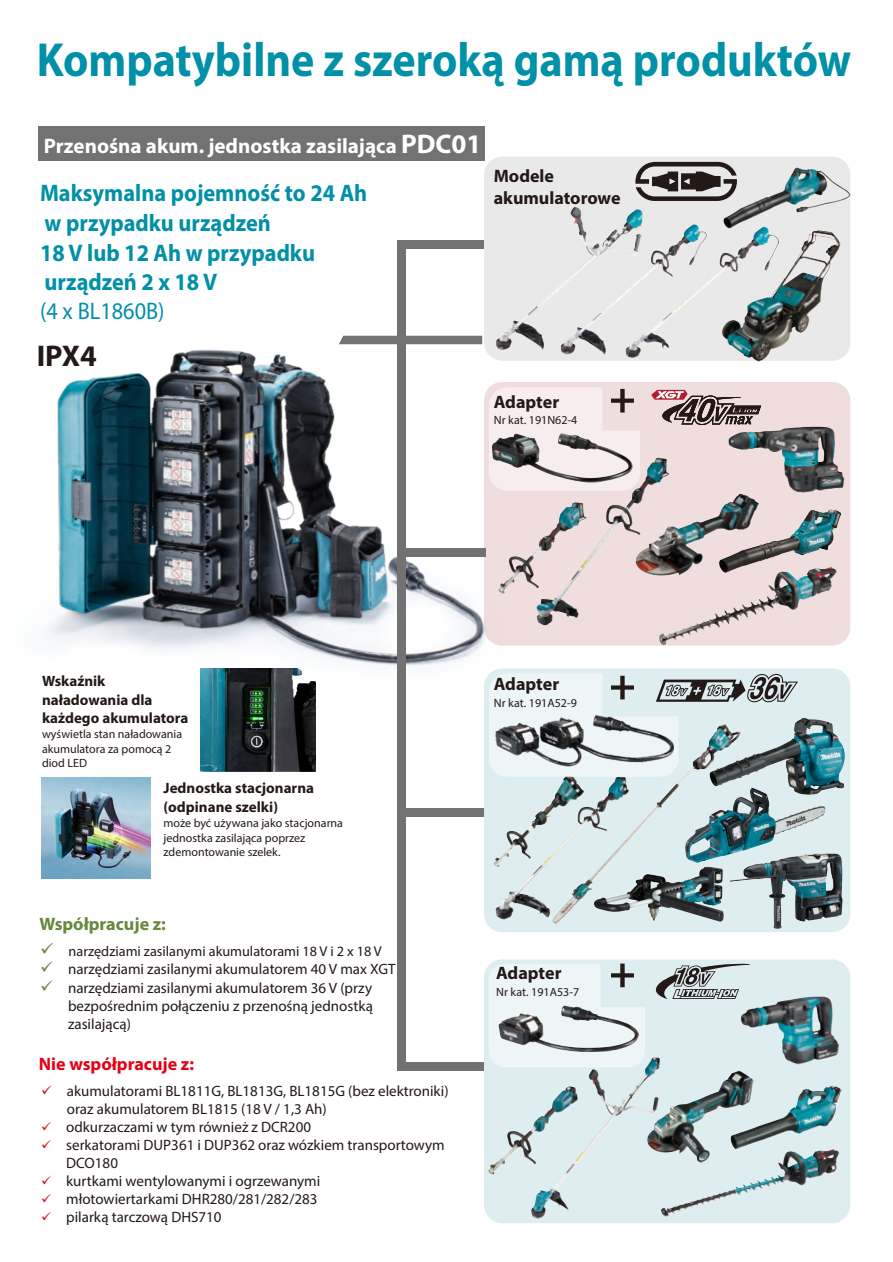
<style>
.page{position:relative;width:893px;height:1262px;background:#fff}
.page>*{position:absolute;margin:0;border:0;box-sizing:border-box;transform-origin:0 0}
.t1{font:700 48px "Myriad Pro";color:#0090a7;scale:.92 1}
.t2{font:700 30px "Myriad Pro";color:#231916}
.t3{font:700 24px/29.7px "Myriad Pro";color:#0090a7;scale:.93 1}
.t4{font:24px "Myriad Pro";color:#0090a7;scale:.93 1}
.t5{font:700 21px "Myriad Pro";color:#fff}
.t6{font:700 18px/21.6px "Myriad Pro";color:#231916}
.t7{font:700 18px "Myriad Pro";color:#e60013}
.t8{font:700 18px "Myriad Pro";color:#66893c}
.t9{font:15px/18px "Myriad Pro";color:#231916}
.t10{font:700 15px/18.6px "Myriad Pro";color:#231916}
.t11{font:14.25px "Myriad Pro";color:#231916}
.t12{font:12px/14.4px "Myriad Pro";color:#231916}
.s1{font-size:27px}
.s2{color:#66893c}
.s3{color:#e60013}
</style>
<div class="page">
<img style="left:47px;top:294px;width:508px;height:395px">
<div style="left:397px;top:240px;width:87px;height:9px;background:#727272"></div>
<svg style="left:339px;top:336px;width:143px;height:8px"></svg>
<div style="left:397px;top:1062px;width:87px;height:8px;background:#727272"></div>
<div style="left:397px;top:244px;width:8px;height:818px;background:#727272"></div>
<div style="left:484px;top:157px;width:366px;height:204px;background:#e9e9e9;border-radius:18px"></div>
<div style="left:484px;top:959px;width:366px;height:264px;background:#deedf0;border-radius:18px"></div>
<div style="left:397px;top:808px;width:89px;height:9px;background:#727272"></div>
<svg style="left:655px;top:963px;width:94px;height:36px"></svg>
<svg style="left:635px;top:162px;width:97px;height:39px"></svg>
<img style="left:570px;top:207px;width:13px;height:17px">
<img style="left:552px;top:224px;width:141px;height:130px">
<img style="left:619px;top:227px;width:144px;height:131px">
<img style="left:722px;top:168px;width:127px;height:61px">
<img style="left:722px;top:230px;width:95px;height:128px">
<div style="left:38px;top:126px;width:446px;height:34px;background:#727272"></div>
<img style="left:604px;top:1057px;width:50px;height:50px">
<img style="left:750px;top:1150px;width:82px;height:34px">
<img style="left:740px;top:996px;width:98px;height:68px">
<img style="left:740px;top:1085px;width:95px;height:65px">
<img style="left:647px;top:1070px;width:93px;height:92px">
<img style="left:488px;top:1086px;width:81px;height:89px">
<div style="left:484px;top:382px;width:366px;height:263px;background:#f0dedf;border-radius:18px"></div>
<svg style="left:651px;top:390px;width:110px;height:35px;background:#a38e8e"></svg>
<img style="left:536px;top:458px;width:122px;height:168px">
<img style="left:738px;top:573px;width:93px;height:38px">
<img style="left:719px;top:509px;width:121px;height:64px">
<img style="left:728px;top:427px;width:116px;height:65px">
<img style="left:637px;top:494px;width:102px;height:61px">
<img style="left:498px;top:502px;width:77px;height:92px">
<svg style="left:489px;top:388px;width:151px;height:103px;background:#ece1e2"></svg>
<svg style="left:488px;top:963px;width:157px;height:104px"></svg>
<img style="left:497px;top:434px;width:131px;height:44px">
<svg style="left:484px;top:668px;width:366px;height:264px;background:#b9cdd2"></svg>
<img style="left:725px;top:718px;width:78px;height:68px">
<img style="left:729px;top:853px;width:84px;height:75px">
<img style="left:490px;top:787px;width:104px;height:127px">
<img style="left:566px;top:776px;width:159px;height:127px">
<img style="left:493px;top:787px;width:91px;height:80px">
<img style="left:685px;top:788px;width:96px;height:75px">
<img style="left:594px;top:866px;width:129px;height:55px">
<svg style="left:489px;top:673px;width:309px;height:103px;background:#b8c3c5"></svg>
<img style="left:488px;top:691px;width:186px;height:96px">
<img style="left:498px;top:1005px;width:141px;height:47px">
<div style="left:397px;top:548px;width:89px;height:9px;background:#727272"></div>
<img style="left:201px;top:668px;width:114px;height:103px">
<img style="left:41px;top:777px;width:110px;height:101px">
<h1 class="t1" style="left:37px;top:40px;width:886px">Kompatybilne z szeroką gamą produktów</h1>
<h3 class="t5" style="left:44px;top:137px;width:439px">Przenośna akum. jednostka zasilająca <span class="s1">PDC01</span></h3>
<h3 class="t3" style="left:40px;top:180px;width:353px">Maksymalna pojemność to 24 Ah w przypadku urządzeń<br>18 V lub 12 Ah w przypadku urządzeń 2 x 18 V</h3>
<h3 class="t4" style="left:40px;top:301px;width:135px">(4 x BL1860B)</h3>
<h2 class="t2" style="left:37px;top:343px;width:62px">IPX4</h2>
<p class="t6" style="left:493px;top:167px;width:128px">Modele akumulatorowe</p>
<p class="t6" style="left:493px;top:392px;width:67px">Adapter</p>
<p class="t12" style="left:493px;top:414px;width:85px">Nr kat. 191N62-4</p>
<p class="t10" style="left:42px;top:673px;width:148px">Wskaźnik naładowania dla każdego akumulatora</p>
<p class="t12" style="left:42px;top:728px;width:142px">wyświetla stan naładowania akumulatora za pomocą 2 diod LED</p>
<p class="t10" style="left:163px;top:780px;width:152px">Jednostka stacjonarna (odpinane szelki)</p>
<p class="t12" style="left:163px;top:817px;width:181px">może być używana jako stacjonarna jednostka zasilająca poprzez zdemontowanie szelek.</p>
<p class="t8" style="left:39px;top:916px;width:128px">Współpracuje z:</p>
<p class="t11" style="left:40px;top:945px;width:343px"><span class="s2">✓</span> narzędziami zasilanymi akumulatorami 18 V i 2 x 18 V</p>
<p class="t9" style="left:40px;top:961px;width:357px"><span class="s2">✓</span> narzędziami zasilanymi akumulatorem 40 V max XGT</p>
<p class="t9" style="left:68px;top:980px;width:306px;text-align:justify;text-indent:-28px"><span class="s2">✓</span> narzędziami zasilanymi akumulatorem 36 V (przy bezpośrednim połączeniu z przenośną jednostką zasilającą)</p>
<p class="t7" style="left:39px;top:1056px;width:157px">Nie współpracuje z:</p>
<p class="t9" style="left:67px;top:1083px;width:383px;text-indent:-26px"><span class="s3">✓</span> akumulatorami BL1811G, BL1813G, BL1815G (bez elektroniki) oraz akumulatorem BL1815 (18 V / 1,3 Ah)</p>
<p class="t9" style="left:41px;top:1119px;width:271px"><span class="s3">✓</span> odkurzaczami w tym również z DCR200</p>
<p class="t9" style="left:66px;top:1137px;width:380px;text-indent:-25px"><span class="s3">✓</span> serkatorami DUP361 i DUP362 oraz wózkiem transportowym<br>DCO180</p>
<p class="t9" style="left:41px;top:1191px;width:278px"><span class="s3">✓</span> młotowiertarkami DHR280/281/282/283</p>
<p class="t9" style="left:41px;top:1173px;width:280px"><span class="s3">✓</span> kurtkami wentylowanymi i ogrzewanymi</p>
<p class="t9" style="left:41px;top:1209px;width:182px"><span class="s3">✓</span> pilarką tarczową DHS710</p>
<p class="t6" style="left:493px;top:675px;width:67px">Adapter</p>
<p class="t12" style="left:493px;top:696px;width:85px">Nr kat. 191A52-9</p>
<p class="t6" style="left:496px;top:964px;width:67px">Adapter</p>
<p class="t12" style="left:496px;top:986px;width:85px">Nr kat. 191A53-7</p>
</div>
